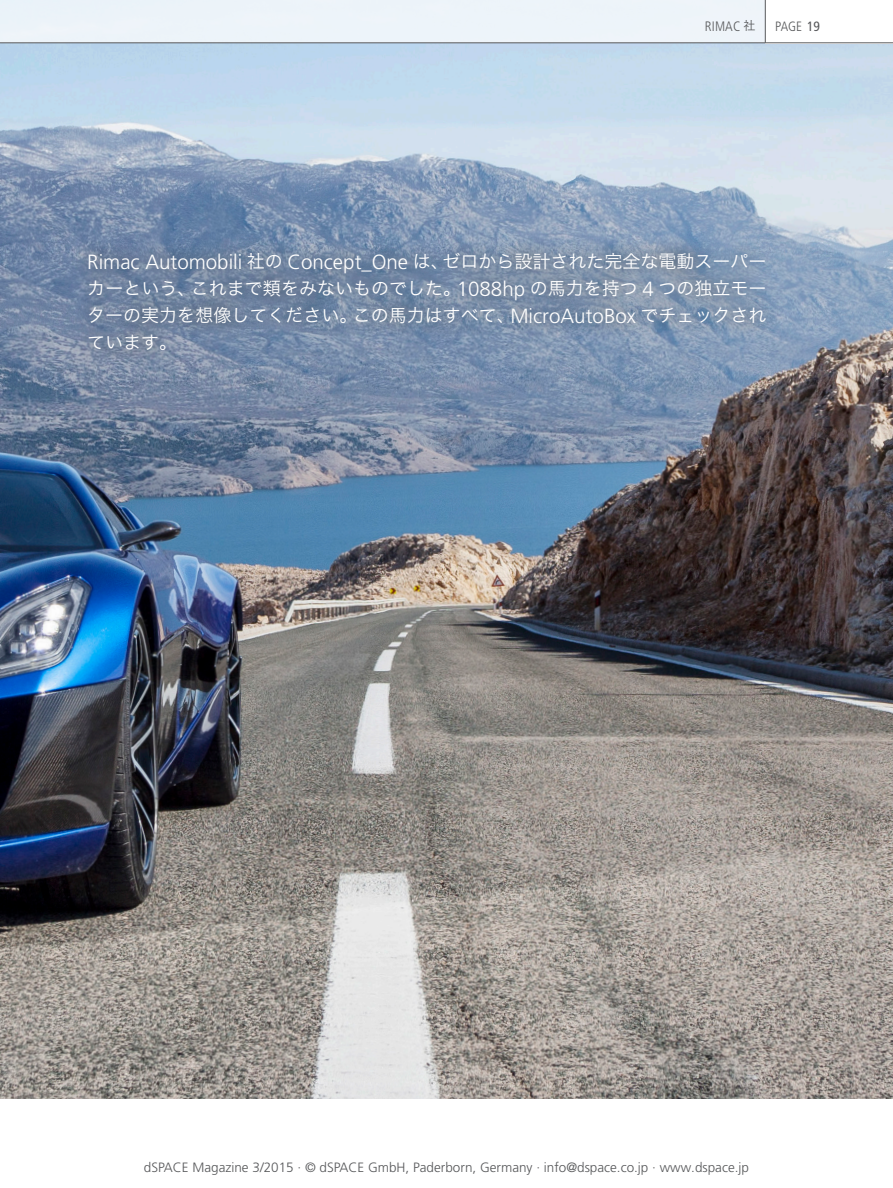
<style>
.page{position:relative;width:893px;height:1188px;background:#fff}
.page>*{position:absolute;margin:0;border:0;box-sizing:border-box;transform-origin:0 0}
.J_Title_white{font:300 20.55px "Frutiger LT Pro";color:#fff}
.J_Title_white-2{font:18px/27px "Hira Kaku Pro W3";color:#fff;text-align:justify}
.J_Heder_Right{font:300 condensed 13.65px "Frutiger LT Pro";letter-spacing:.015em;color:#57585a}
.t1{font:300 13.5px "Frutiger LT Pro";color:#57585a}
.t2{font:300 condensed 13.5px "Frutiger LT Pro";color:#57585a}
.s1{font-family:"Hira Kaku Pro W3";font-weight:400;font-stretch:normal;font-size:12px}
.s2{font-weight:400}
.s3{font-family:"Hira Kaku Pro W3";font-weight:400;font-size:18px}
.s4{font-family:"Frutiger LT Pro";font-weight:300;font-size:20.55px}
</style>
<div class="page">
<img style="left:0;top:44px;width:893px;height:1055px">
<div style="left:0;top:0;width:765px;height:43px;background:#edf4f9"></div>
<hr style="left:0;top:43px;width:893px;height:1px;background:#57585a">
<hr style="left:765px;top:0;width:1px;height:43px;background:#57585a">
<div style="left:72px;top:236px;width:710px;height:131px;background:#57585a;opacity:.75"></div>
<p class="J_Heder_Right" style="left:705px;top:18px;width:52px">RIMAC <span class="s1">社</span></p>
<p class="t2" style="left:775px;top:19px;width:46px">PAGE <span class="s2">19</span></p>
<p class="J_Title_white" style="left:87px;top:250px;width:681px">Rimac Automobili <span class="s3">社の</span> Concept_One <span class="s3">は、ゼロから設計された完全な電動スーパー</span></p>
<p class="J_Title_white-2" style="left:87px;top:274px;width:681px">カーという、これまで類をみないものでした。<span class="s4">1088hp</span> の馬力を持つ <span class="s4">4</span> つの独立モーターの実力を想像してください。この馬力はすべて、<span class="s4">MicroAutoBox</span> でチェックされています。</p>
<p class="t1" style="left:144px;top:1159px;width:607px">dSPACE Magazine 3/2015 · © dSPACE GmbH, Paderborn, Germany · info@dspace.co.jp · www.dspace.jp</p>
</div>
